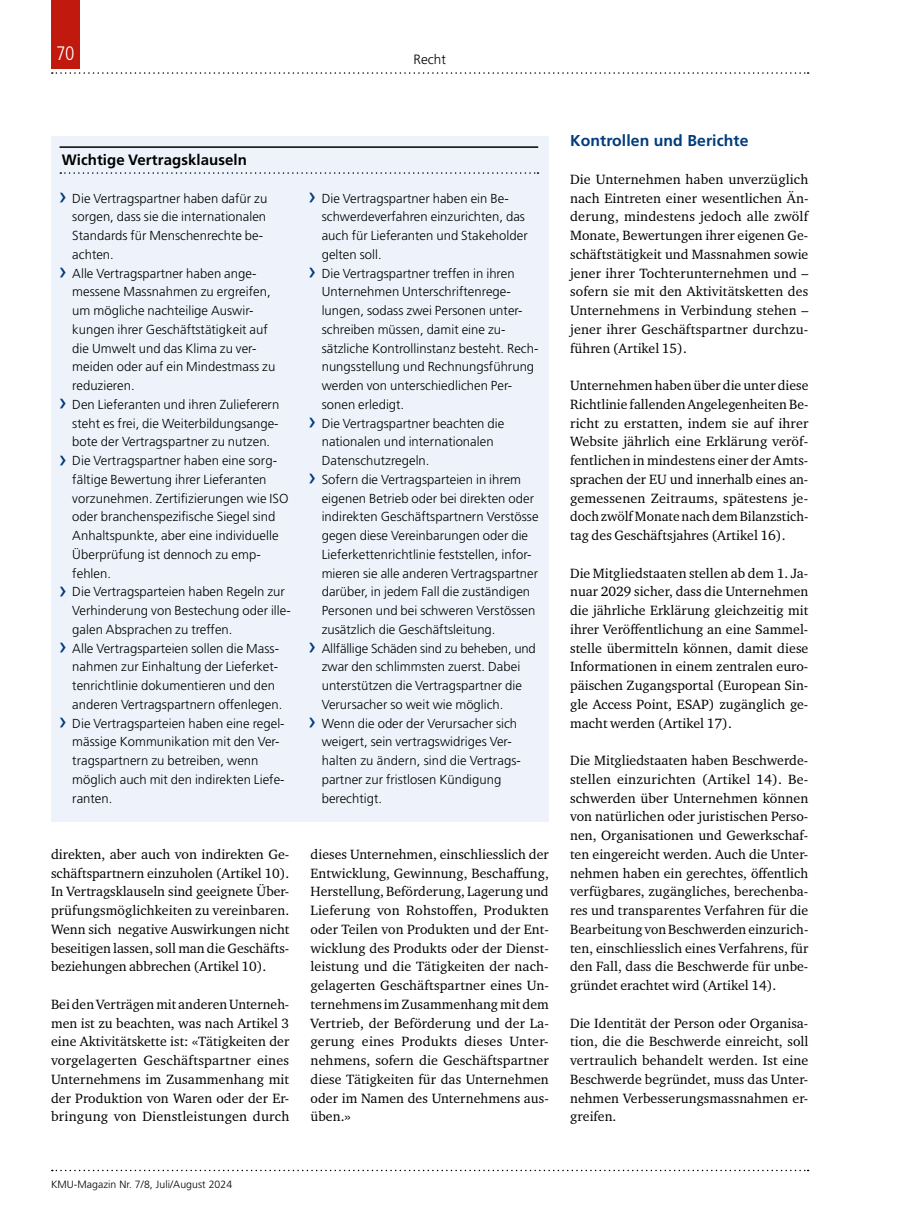
<style>
.page{position:relative;width:902px;height:1212px;background:#fff}
.page>*{position:absolute;margin:0;border:0;box-sizing:border-box;transform-origin:0 0}
.t1{font:300 condensed 19.5px "Frutiger LT Std";color:#fff}
.t2{font:700 15.75px "Frutiger LT Std";letter-spacing:.005em;color:#003b7c}
.t3{font:700 15px "Frutiger LT Std";letter-spacing:.005em;color:#000}
.t4{font:13.8px/18.8px "Charter ITC Std";letter-spacing:.005em;color:#000;text-align:justify}
.t5{font:300 13.5px "Frutiger LT Std";letter-spacing:.005em;color:#000}
.t6{font:300 13.05px "Frutiger LT Std";letter-spacing:.005em;color:#000}
.t7{font:300 10.5px "Frutiger LT Std";letter-spacing:.005em;color:#000}
.s1{font-weight:400;font-size:24px;color:#003b7c}
</style>
<div class="page">
<svg style="left:52px;top:72px;width:756px;height:2px"></svg>
<div style="left:51px;top:0;width:29px;height:68px;background:#c1190e"></div>
<svg style="left:52px;top:1170px;width:756px;height:1px"></svg>
<div style="left:51px;top:136px;width:498px;height:685px;background:#eef3fb"></div>
<hr style="left:60px;top:146px;width:478px;height:2px;background:#000">
<svg style="left:60px;top:172px;width:478px;height:2px"></svg>
<h1 class="t1" style="left:56px;top:42px;width:20px">70</h1>
<p class="t5" style="left:413px;top:51px;width:34px">Recht</p>
<p class="t3" style="left:62px;top:151px;width:187px">Wichtige Vertragsklauseln</p>
<p class="t6" style="left:60px;top:191px;width:209px"><span class="s1">›</span> Die Vertragspartner haben dafür zu</p>
<p class="t6" style="left:72px;top:209px;width:195px">sorgen, dass sie die internationalen</p>
<p class="t6" style="left:72px;top:228px;width:191px">Standards für Menschenrechte be-</p>
<p class="t6" style="left:72px;top:247px;width:43px">achten.</p>
<p class="t6" style="left:60px;top:266px;width:197px"><span class="s1">›</span> Alle Vertragspartner haben ange-</p>
<p class="t6" style="left:72px;top:284px;width:200px">messene Massnahmen zu ergreifen,</p>
<p class="t6" style="left:72px;top:303px;width:181px">um mögliche nachteilige Auswir-</p>
<p class="t6" style="left:72px;top:322px;width:197px">kungen ihrer Geschäftstätigkeit auf</p>
<p class="t6" style="left:72px;top:341px;width:184px">die Umwelt und das Klima zu ver-</p>
<p class="t6" style="left:72px;top:359px;width:204px">meiden oder auf ein Mindestmass zu</p>
<p class="t6" style="left:72px;top:378px;width:64px">reduzieren.</p>
<p class="t6" style="left:60px;top:397px;width:221px"><span class="s1">›</span> Den Lieferanten und ihren Zulieferern</p>
<p class="t6" style="left:72px;top:416px;width:208px">steht es frei, die Weiterbildungsange-</p>
<p class="t6" style="left:72px;top:434px;width:199px">bote der Vertragspartner zu nutzen.</p>
<p class="t6" style="left:60px;top:453px;width:218px"><span class="s1">›</span> Die Vertragspartner haben eine sorg-</p>
<p class="t6" style="left:72px;top:472px;width:196px">fältige Bewertung ihrer Lieferanten</p>
<p class="t6" style="left:72px;top:491px;width:218px">vorzunehmen. Zertifizierungen wie ISO</p>
<p class="t6" style="left:72px;top:509px;width:205px">oder branchenspezifische Siegel sind</p>
<p class="t6" style="left:72px;top:528px;width:208px">Anhaltspunkte, aber eine individuelle</p>
<p class="t6" style="left:72px;top:547px;width:189px">Überprüfung ist dennoch zu emp-</p>
<p class="t6" style="left:72px;top:566px;width:40px">fehlen.</p>
<p class="t6" style="left:60px;top:584px;width:227px"><span class="s1">›</span> Die Vertragsparteien haben Regeln zur</p>
<p class="t6" style="left:72px;top:603px;width:220px">Verhinderung von Bestechung oder ille-</p>
<p class="t6" style="left:72px;top:622px;width:162px">galen Absprachen zu treffen.</p>
<p class="t6" style="left:60px;top:641px;width:221px"><span class="s1">›</span> Alle Vertragsparteien sollen die Mass-</p>
<p class="t6" style="left:72px;top:659px;width:207px">nahmen zur Einhaltung der Lieferket-</p>
<p class="t6" style="left:72px;top:678px;width:204px">tenrichtlinie dokumentieren und den</p>
<p class="t6" style="left:72px;top:697px;width:211px">anderen Vertragspartnern offenlegen.</p>
<p class="t6" style="left:60px;top:716px;width:226px"><span class="s1">›</span> Die Vertragsparteien haben eine regel-</p>
<p class="t6" style="left:72px;top:734px;width:209px">mässige Kommunikation mit den Ver-</p>
<p class="t6" style="left:72px;top:753px;width:188px">tragspartnern zu betreiben, wenn</p>
<p class="t6" style="left:72px;top:772px;width:214px">möglich auch mit den indirekten Liefe-</p>
<p class="t6" style="left:72px;top:791px;width:42px">ranten.</p>
<p class="t4" style="left:51px;top:844px;width:240px">direkten, aber auch von indirekten Ge&shy;schäftspartnern einzuholen (Artikel 10).<br>In Vertragsklauseln sind geeignete Über&shy;prüfungsmöglichkeiten zu vereinbaren.<br>Wenn sich negative Auswirkungen nicht beseitigen lassen, soll man die Geschäfts&shy;beziehungen abbrechen (Artikel 10).</p>
<p class="t4" style="left:51px;top:994px;width:240px">Bei den Verträgen mit anderen Unterneh&shy;men ist zu beachten, was nach Artikel 3 eine Aktivitätskette ist: «Tätigkeiten der vorgelagerten Geschäftspartner eines Unternehmens im Zusammenhang mit der Produktion von Waren oder der Er&shy;bringung von Dienstleistungen durch</p>
<p class="t6" style="left:309px;top:191px;width:201px"><span class="s1">›</span> Die Vertragspartner haben ein Be-</p>
<p class="t6" style="left:322px;top:209px;width:205px">schwerdeverfahren einzurichten, das</p>
<p class="t6" style="left:322px;top:228px;width:207px">auch für Lieferanten und Stakeholder</p>
<p class="t6" style="left:322px;top:247px;width:61px">gelten soll.</p>
<p class="t6" style="left:309px;top:266px;width:207px"><span class="s1">›</span> Die Vertragspartner treffen in ihren</p>
<p class="t6" style="left:322px;top:284px;width:189px">Unternehmen Unterschriftenrege-</p>
<p class="t6" style="left:322px;top:303px;width:202px">lungen, sodass zwei Personen unter-</p>
<p class="t6" style="left:322px;top:322px;width:184px">schreiben müssen, damit eine zu-</p>
<p class="t6" style="left:322px;top:341px;width:218px">sätzliche Kontrollinstanz besteht. Rech-</p>
<p class="t6" style="left:322px;top:359px;width:214px">nungsstellung und Rechnungsführung</p>
<p class="t6" style="left:322px;top:378px;width:191px">werden von unterschiedlichen Per-</p>
<p class="t6" style="left:322px;top:397px;width:84px">sonen erledigt.</p>
<p class="t6" style="left:309px;top:416px;width:197px"><span class="s1">›</span> Die Vertragspartner beachten die</p>
<p class="t6" style="left:322px;top:434px;width:173px">nationalen und internationalen</p>
<p class="t6" style="left:322px;top:453px;width:109px">Datenschutzregeln.</p>
<p class="t6" style="left:309px;top:472px;width:214px"><span class="s1">›</span> Sofern die Vertragsparteien in ihrem</p>
<p class="t6" style="left:322px;top:491px;width:214px">eigenen Betrieb oder bei direkten oder</p>
<p class="t6" style="left:322px;top:509px;width:218px">indirekten Geschäftspartnern Verstösse</p>
<p class="t6" style="left:322px;top:528px;width:208px">gegen diese Vereinbarungen oder die</p>
<p class="t6" style="left:322px;top:547px;width:211px">Lieferkettenrichtlinie feststellen, infor-</p>
<p class="t6" style="left:322px;top:566px;width:218px">mieren sie alle anderen Vertragspartner</p>
<p class="t6" style="left:322px;top:584px;width:210px">darüber, in jedem Fall die zuständigen</p>
<p class="t6" style="left:322px;top:603px;width:215px">Personen und bei schweren Verstössen</p>
<p class="t6" style="left:322px;top:622px;width:175px">zusätzlich die Geschäftsleitung.</p>
<p class="t6" style="left:309px;top:641px;width:228px"><span class="s1">›</span> Allfällige Schäden sind zu beheben, und</p>
<p class="t6" style="left:322px;top:659px;width:200px">zwar den schlimmsten zuerst. Dabei</p>
<p class="t6" style="left:322px;top:678px;width:202px">unterstützen die Vertragspartner die</p>
<p class="t6" style="left:322px;top:697px;width:183px">Verursacher so weit wie möglich.</p>
<p class="t6" style="left:309px;top:716px;width:210px"><span class="s1">›</span> Wenn die oder der Verursacher sich</p>
<p class="t6" style="left:322px;top:734px;width:190px">weigert, sein vertragswidriges Ver-</p>
<p class="t6" style="left:322px;top:753px;width:200px">halten zu ändern, sind die Vertrags-</p>
<p class="t6" style="left:322px;top:772px;width:181px">partner zur fristlosen Kündigung</p>
<p class="t6" style="left:322px;top:791px;width:62px">berechtigt.</p>
<p class="t4" style="left:310px;top:844px;width:240px">dieses Unternehmen, einschliesslich der Entwicklung, Gewinnung, Beschaffung, Herstellung, Beförderung, Lagerung und Lieferung von Rohstoffen, Produkten oder Teilen von Produkten und der Ent&shy;wicklung des Produkts oder der Dienst&shy;leistung und die Tätigkeiten der nach&shy;gelagerten Geschäftspartner eines Un&shy;ternehmens im Zusammenhang mit dem Vertrieb, der Beförderung und der La&shy;gerung eines Produkts dieses Unter&shy;nehmens, sofern die Geschäftspartner diese Tätigkeiten für das Unternehmen oder im Namen des Unternehmens aus&shy;üben.»</p>
<p class="t2" style="left:570px;top:132px;width:180px">Kontrollen und Berichte</p>
<p class="t4" style="left:570px;top:169px;width:240px">Die Unternehmen haben unverzüglich nach Eintreten einer wesentlichen Än&shy;derung, mindestens jedoch alle zwölf Monate, Bewertungen ihrer eigenen Ge&shy;schäftstätigkeit und Massnahmen sowie jener ihrer Tochterunternehmen und – sofern sie mit den Aktivitätsketten des Unternehmens in Verbindung stehen – jener ihrer Geschäftspartner durchzu&shy;führen (Artikel 15).</p>
<p class="t4" style="left:570px;top:376px;width:240px">Unternehmen haben über die unter diese Richtlinie fallenden Angelegenheiten Be&shy;richt zu erstatten, indem sie auf ihrer Website jährlich eine Erklärung veröf&shy;fentlichen in mindestens einer der Amts&shy;sprachen der EU und innerhalb eines an&shy;gemessenen Zeitraums, spätestens je&shy;doch zwölf Monate nach dem Bilanzstich&shy;tag des Geschäftsjahres (Artikel 16).</p>
<p class="t4" style="left:570px;top:563px;width:240px">Die Mitgliedstaaten stellen ab dem 1. Ja&shy;nuar 2029 sicher, dass die Unternehmen die jährliche Erklärung gleichzeitig mit ihrer Veröffentlichung an eine Sammel&shy;stelle übermitteln können, damit diese Informationen in einem zentralen euro&shy;päischen Zugangsportal (European Sin&shy;gle Access Point, ESAP) zugänglich ge&shy;macht werden (Artikel 17).</p>
<p class="t4" style="left:570px;top:751px;width:240px">Die Mitgliedstaaten haben Beschwerde&shy;stellen einzurichten (Artikel 14). Be&shy;schwerden über Unternehmen können von natürlichen oder juristischen Perso&shy;nen, Organisationen und Gewerkschaf&shy;ten eingereicht werden. Auch die Unter&shy;nehmen haben ein gerechtes, öffentlich verfügbares, zugängliches, berechenba&shy;res und transparentes Verfahren für die Bearbeitung von Beschwerden einzurich&shy;ten, einschliesslich eines Verfahrens, für den Fall, dass die Beschwerde für unbe&shy;gründet erachtet wird (Artikel 14).</p>
<p class="t4" style="left:570px;top:1013px;width:240px">Die Identität der Person oder Organisa&shy;tion, die die Beschwerde einreicht, soll vertraulich behandelt werden. Ist eine Beschwerde begründet, muss das Unter&shy;nehmen Verbesserungsmassnahmen er&shy;greifen.</p>
<p class="t7" style="left:51px;top:1178px;width:183px">KMU-Magazin Nr. 7/8, Juli/August 2024</p>
</div>
